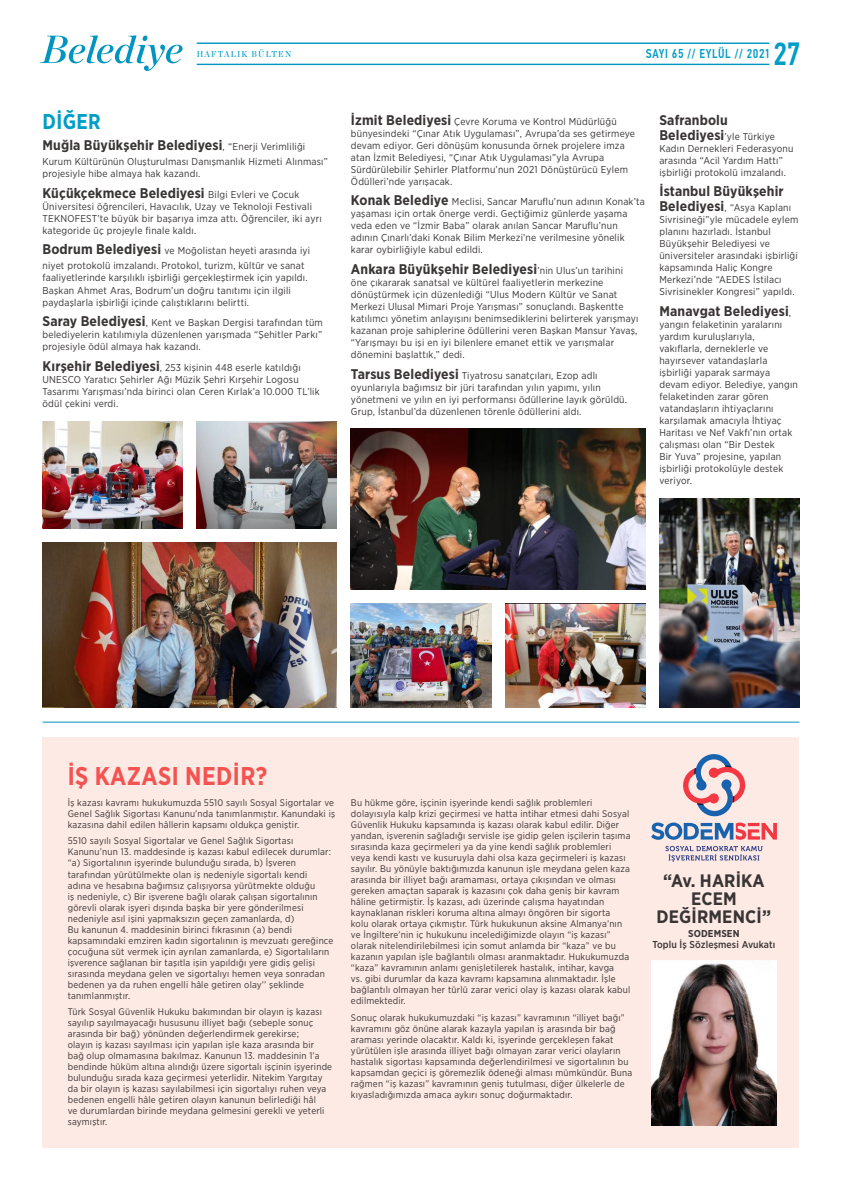
<style>
.page{position:relative;width:842px;height:1191px;background:#fff}
.page>*{position:absolute;margin:0;border:0;box-sizing:border-box;transform-origin:0 0}
.t1{font:500 32.1px "PF Din Text Cond Pro";color:#009ec7;scale:.93 1}
.t2{font:700 25.7px "Gotham Narrow";letter-spacing:.02em;color:#f45351;scale:.93 1}
.t3{font:700 21.4px "Gotham Narrow";letter-spacing:.02em;color:#009ec7;scale:.93 1}
.t4{font:700 18px/18px "Gotham Narrow";letter-spacing:.01em;color:#393535;text-align:center}
.t5{font:700 14px "Gotham Narrow";letter-spacing:.01em;color:#393535}
.t6{font:500 12.8px "PF Din Text Cond Pro";letter-spacing:.05em;color:#009ec7;scale:.93 1}
.t7{font:10px/12px "Gotham Narrow";letter-spacing:.02em;color:#393535}
.t8{font:500 10px "Gotham Narrow";letter-spacing:.01em;color:#393535}
.t9{font:700 10px "Gotham Narrow";letter-spacing:.01em;color:#393535}
.t10{font:9.5px/11px "Gotham Narrow";letter-spacing:.02em;color:#393535}
.t11{font:8.6px "Chronicle Display Semi";letter-spacing:.15em;color:#009ec7;scale:.93 1}
.s1{font-weight:400;font-size:10px}
.s2{font-weight:700;font-size:14px}
</style>
<div class="page">
<hr style="left:197px;top:64px;width:572px;height:1px;background:#0095c1">
<hr style="left:197px;top:43px;width:572px;height:1px;background:#0095c1">
<svg style="left:40px;top:35px;width:143px;height:36px"></svg>
<img style="left:43px;top:542px;width:294px;height:165px">
<img style="left:351px;top:429px;width:294px;height:160px">
<img style="left:659px;top:498px;width:140px;height:209px">
<img style="left:43px;top:421px;width:140px;height:107px">
<img style="left:351px;top:603px;width:140px;height:104px">
<img style="left:197px;top:421px;width:140px;height:107px">
<img style="left:505px;top:603px;width:140px;height:104px">
<div style="left:43px;top:737px;width:756px;height:410px;background:#fdeae4"></div>
<svg style="left:665px;top:846px;width:98px;height:16px"></svg>
<svg style="left:683px;top:754px;width:62px;height:62px"></svg>
<svg style="left:651px;top:822px;width:126px;height:17px"></svg>
<img style="left:651px;top:960px;width:126px;height:165px">
<hr style="left:43px;top:721px;width:756px;height:1px;background:#0095c1">
<p class="t11" style="left:197px;top:47px;width:103px">HAFTALIK BÜLTEN</p>
<h3 class="t6" style="left:646px;top:46px;width:135px">SAYI 65 // EYLÜL // 2021</h3>
<h1 class="t1" style="left:773px;top:35px;width:31px">27</h1>
<h3 class="t3" style="left:43px;top:108px;width:64px">DİĞER</h3>
<h3 class="t5" style="left:43px;top:136px;width:264px">Muğla Büyükşehir Belediyesi<span class="s1">, “Enerji Verimliliği</span></h3>
<p class="t7" style="left:43px;top:155px;width:287px">Kurum Kültürünün Oluşturulması Danışmanlık Hizmeti Alınması” projesiyle hibe almaya hak kazandı.</p>
<h3 class="t5" style="left:43px;top:184px;width:258px">Küçükçekmece Belediyesi <span class="s1">Bilgi Evleri ve Çocuk</span></h3>
<p class="t7" style="left:43px;top:200px;width:281px">Üniversitesi öğrencileri, Havacılık, Uzay ve Teknoloji Festivali<br>TEKNOFEST’te büyük bir başarıya imza attı. Öğrenciler, iki ayrı kategoride üç projeyle finale kaldı.</p>
<p class="t7" style="left:43px;top:243px;width:269px;line-height:15px"><span class="s2">Bodrum Belediyesi</span> ve Moğolistan heyeti arasında iyi niyet protokolü imzalandı. Protokol, turizm, kültür ve sanat</p>
<p class="t7" style="left:43px;top:272px;width:267px">faaliyetlerinde karşılıklı işbirliği gerçekleştirmek için yapıldı.<br>Başkan Ahmet Aras, Bodrum’un doğru tanıtımı için ilgili paydaşlarla işbirliği içinde çalıştıklarını belirtti.</p>
<p class="t7" style="left:43px;top:316px;width:282px;text-align:justify"><span class="s2">Saray Belediyesi</span>, Kent ve Başkan Dergisi tarafından tüm belediyelerin katılımıyla düzenlenen yarışmada “Şehitler Parkı” projesiyle ödül almaya hak kazandı.</p>
<p class="t7" style="left:43px;top:361px;width:279px"><span class="s2">Kırşehir Belediyesi</span>, 253 kişinin 448 eserle katıldığı UNESCO Yaratıcı Şehirler Ağı Müzik Şehri Kırşehir Logosu Tasarımı Yarışması’nda birinci olan Ceren Kırlak’a 10.000 TL’lik ödül çekini verdi.</p>
<p class="t7" style="left:351px;top:115px;width:286px"><span class="s2">İzmit Belediyesi</span> Çevre Koruma ve Kontrol Müdürlüğü bünyesindeki “Çınar Atık Uygulaması”, Avrupa’da ses getirmeye devam ediyor. Geri dönüşüm konusunda örnek projelere imza atan İzmit Belediyesi, “Çınar Atık Uygulaması”yla Avrupa Sürdürülebilir Şehirler Platformu’nun 2021 Dönüştürücü Eylem Ödülleri’nde yarışacak.</p>
<p class="t7" style="left:351px;top:196px;width:295px"><span class="s2">Konak Belediye</span> Meclisi, Sancar Maruflu’nun adının Konak’ta yaşaması için ortak önerge verdi. Geçtiğimiz günlerde yaşama veda eden ve “İzmir Baba” olarak anılan Sancar Maruflu’nun adının Çınarlı’daki Konak Bilim Merkezi’ne verilmesine yönelik karar oybirliğiyle kabul edildi.</p>
<h3 class="t5" style="left:351px;top:260px;width:274px">Ankara Büyükşehir Belediyesi<span class="s1">’nin Ulus’un tarihini</span></h3>
<p class="t7" style="left:351px;top:276px;width:289px">öne çıkararak sanatsal ve kültürel faaliyetlerin merkezine dönüştürmek için düzenlediği “Ulus Modern Kültür ve Sanat Merkezi Ulusal Mimari Proje Yarışması” sonuçlandı. Başkentte katılımcı yönetim anlayışını benimsediklerini belirterek yarışmayı kazanan proje sahiplerine ödüllerini veren Başkan Mansur Yavaş, “Yarışmayı bu işi en iyi bilenlere emanet ettik ve yarışmalar dönemini başlattık,” dedi.</p>
<p class="t7" style="left:351px;top:369px;width:278px"><span class="s2">Tarsus Belediyesi</span> Tiyatrosu sanatçıları, Ezop adlı oyunlarıyla bağımsız bir jüri tarafından yılın yapımı, yılın yönetmeni ve yılın en iyi performansı ödüllerine layık görüldü.<br>Grup, İstanbul’da düzenlenen törenle ödüllerini aldı.</p>
<h3 class="t5" style="left:659px;top:111px;width:70px">Safranbolu</h3>
<p class="t7" style="left:659px;top:130px;width:136px"><span class="s2">Belediyesi</span>’yle Türkiye<br>Kadın Dernekleri Federasyonu arasında “Acil Yardım Hattı” işbirliği protokolü imzalandı.</p>
<h3 class="t5" style="left:659px;top:182px;width:126px">İstanbul Büyükşehir</h3>
<p class="t7" style="left:659px;top:202px;width:140px"><span class="s2">Belediyesi</span>, “Asya Kaplanı<br>Sivrisineği”yle mücadele eylem planını hazırladı. İstanbul<br>Büyükşehir Belediyesi ve üniversiteler arasındaki işbirliği kapsamında Haliç Kongre<br>Merkezi’nde “AEDES İstilacı<br>Sivrisinekler Kongresi” yapıldı.</p>
<h3 class="t5" style="left:659px;top:302px;width:133px">Manavgat Belediyesi<span class="s1">,</span></h3>
<p class="t7" style="left:659px;top:318px;width:140px">yangın felaketinin yaralarını yardım kuruluşlarıyla, vakıflarla, derneklerle ve hayırsever vatandaşlarla işbirliği yaparak sarmaya devam ediyor. Belediye, yangın felaketinden zarar gören vatandaşların ihtiyaçlarını karşılamak amacıyla İhtiyaç<br>Haritası ve Nef Vakfı’nın ortak çalışması olan “Bir Destek<br>Bir Yuva” projesine, yapılan işbirliği protokolüyle destek veriyor.</p>
<h2 class="t2" style="left:68px;top:759px;width:216px">İŞ KAZASI NEDİR?</h2>
<p class="t10" style="left:68px;top:796px;width:269px;text-align:justify">İş kazası kavramı hukukumuzda 5510 sayılı Sosyal Sigortalar ve Genel Sağlık Sigortası Kanunu’nda tanımlanmıştır. Kanundaki iş kazasına dahil edilen hâllerin kapsamı oldukça geniştir.</p>
<p class="t10" style="left:68px;top:835px;width:267px">5510 sayılı Sosyal Sigortalar ve Genel Sağlık Sigortası Kanunu’nun 13. maddesinde iş kazası kabul edilecek durumlar: “a) Sigortalının işyerinde bulunduğu sırada, b) İşveren tarafından yürütülmekte olan iş nedeniyle sigortalı kendi<br>adına ve hesabına bağımsız çalışıyorsa yürütmekte olduğu<br>iş nedeniyle, c) Bir işverene bağlı olarak çalışan sigortalının görevli olarak işyeri dışında başka bir yere gönderilmesi nedeniyle asıl işini yapmaksızın geçen zamanlarda, d)<br>Bu kanunun 4. maddesinin birinci fıkrasının (a) bendi kapsamındaki emziren kadın sigortalının iş mevzuatı gereğince çocuğuna süt vermek için ayrılan zamanlarda, e) Sigortalıların işverence sağlanan bir taşıtla işin yapıldığı yere gidiş gelişi sırasında meydana gelen ve sigortalıyı hemen veya sonradan bedenen ya da ruhen engelli hâle getiren olay’’ şeklinde tanımlanmıştır.</p>
<p class="t10" style="left:68px;top:1006px;width:266px">Türk Sosyal Güvenlik Hukuku bakımından bir olayın iş kazası sayılıp sayılmayacağı hususunu illiyet bağı (sebeple sonuç arasında bir bağ) yönünden değerlendirmek gerekirse;<br>olayın iş kazası sayılması için yapılan işle kaza arasında bir bağ olup olmamasına bakılmaz. Kanunun 13. maddesinin 1’a bendinde hüküm altına alındığı üzere sigortalı işçinin işyerinde bulunduğu sırada kaza geçirmesi yeterlidir. Nitekim Yargıtay da bir olayın iş kazası sayılabilmesi için sigortalıyı ruhen veya bedenen engelli hâle getiren olayın kanunun belirlediği hâl<br>ve durumlardan birinde meydana gelmesini gerekli ve yeterli saymıştır.</p>
<p class="t10" style="left:351px;top:796px;width:281px">Bu hükme göre, işçinin işyerinde kendi sağlık problemleri dolayısıyla kalp krizi geçirmesi ve hatta intihar etmesi dahi Sosyal Güvenlik Hukuku kapsamında iş kazası olarak kabul edilir. Diğer yandan, işverenin sağladığı servisle işe gidip gelen işçilerin taşıma sırasında kaza geçirmeleri ya da yine kendi sağlık problemleri veya kendi kastı ve kusuruyla dahi olsa kaza geçirmeleri iş kazası sayılır. Bu yönüyle baktığımızda kanunun işle meydana gelen kaza arasında bir illiyet bağı aramaması, ortaya çıkışından ve olması gereken amaçtan saparak iş kazasını çok daha geniş bir kavram hâline getirmiştir. İş kazası, adı üzerinde çalışma hayatından kaynaklanan riskleri koruma altına almayı öngören bir sigorta<br>kolu olarak ortaya çıkmıştır. Türk hukukunun aksine Almanya’nın ve İngiltere’nin iç hukukunu incelediğimizde olayın “iş kazası” olarak nitelendirilebilmesi için somut anlamda bir “kaza” ve bu kazanın yapılan işle bağlantılı olması aranmaktadır. Hukukumuzda “kaza” kavramının anlamı genişletilerek hastalık, intihar, kavga<br>vs. gibi durumlar da kaza kavramı kapsamına alınmaktadır. İşle bağlantılı olmayan her türlü zarar verici olay iş kazası olarak kabul edilmektedir.</p>
<p class="t10" style="left:351px;top:1011px;width:283px">Sonuç olarak hukukumuzdaki “iş kazası” kavramının “illiyet bağı” kavramını göz önüne alarak kazayla yapılan iş arasında bir bağ araması yerinde olacaktır. Kaldı ki, işyerinde gerçekleşen fakat yürütülen işle arasında illiyet bağı olmayan zarar verici olayların hastalık sigortası kapsamında değerlendirilmesi ve sigortalının bu kapsamdan geçici iş göremezlik ödeneği alması mümkündür. Buna rağmen “iş kazası” kavramının geniş tutulması, diğer ülkelerle de kıyasladığımızda amaca aykırı sonuç doğurmaktadır.</p>
<h3 class="t4" style="left:657px;top:871px;width:116px">“Av. HARİKA<br>ECEM<br>DEĞİRMENCİ”</h3>
<p class="t9" style="left:688px;top:927px;width:53px">SODEMSEN</p>
<p class="t8" style="left:652px;top:938px;width:124px">Toplu İş Sözleşmesi Avukatı</p>
</div>
